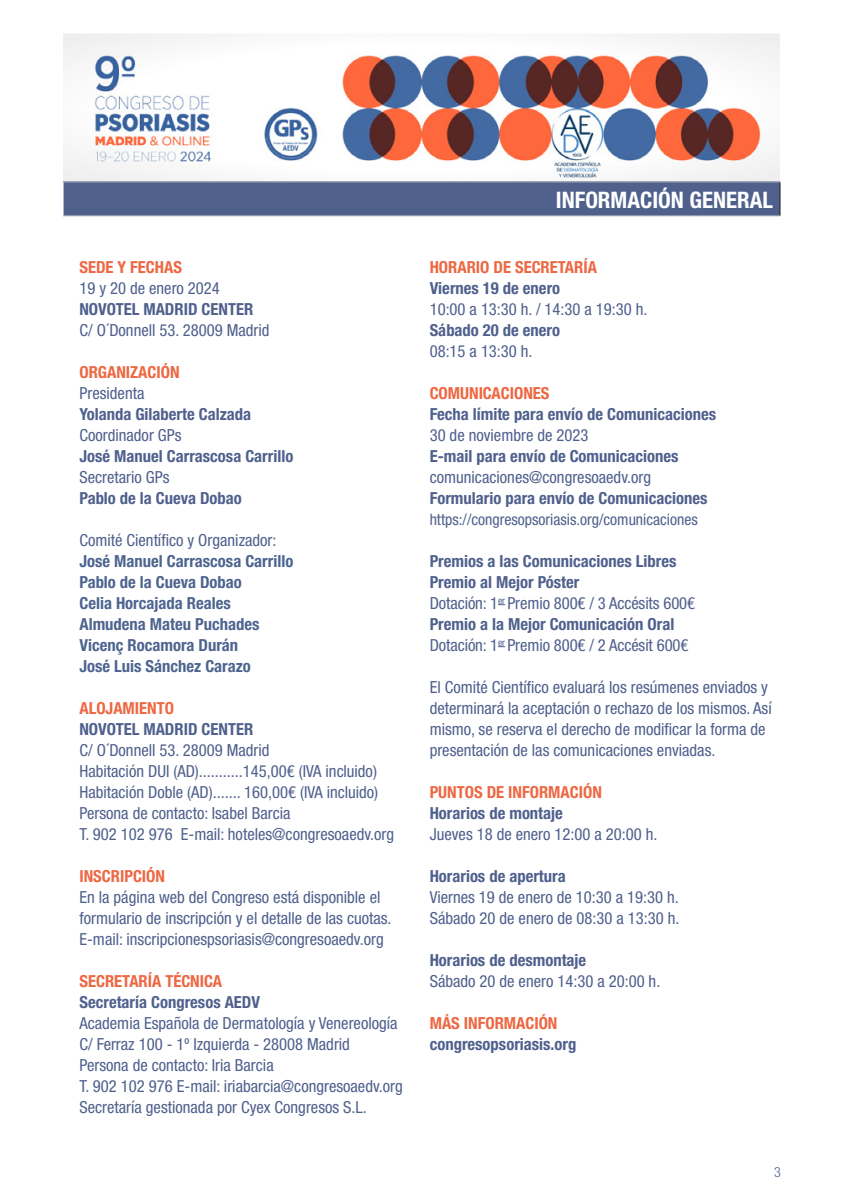
<style>
.page{position:relative;width:844px;height:1191px;background:#fff}
.page>*{position:absolute;margin:0;border:0;box-sizing:border-box;transform-origin:0 0}
.Texto_Programa{font:700 condensed 22.75px "Helvetica Neue LT Std";color:#fff}
.Texto_Programa-2{font:condensed 16.62px/21px "Helvetica Neue LT Std";color:#4f608d}
.Texto_Programa-3{font:700 condensed 16.62px "Helvetica Neue LT Std";color:#4f608d}
.Texto_Programa-4{font:700 condensed 16.62px "Helvetica Neue LT Std";color:#ed6742}
.Texto_Programa-5{font:700 condensed 16.62px "Helvetica Neue LT Std";color:#4d648f}
.Texto_Programa-6{font:condensed 15.75px "Helvetica Neue LT Std";color:#4f608d}
.t1{font:300 condensed 14px "Helvetica Neue LT Std";color:#4f608d}
</style>
<div class="page">
<img style="left:63px;top:33px;width:716px;height:148px">
<div style="left:63px;top:182px;width:716px;height:34px;background:#4f608d"></div>
<hr style="left:779px;top:182px;width:1px;height:34px;background:#231f20">
<hr style="left:63px;top:182px;width:1px;height:34px;background:#fff">
<hr style="left:63px;top:181px;width:717px;height:1px;background:#c7c8ca">
<hr style="left:63px;top:216px;width:717px;height:1px;background:#c7c8ca">
<p class="Texto_Programa-4" style="left:79px;top:257px;width:104px">SEDE Y FECHAS</p>
<p class="Texto_Programa-2" style="left:79px;top:278px;width:142px">19 y 20 de enero 2024</p>
<p class="Texto_Programa-3" style="left:79px;top:299px;width:175px">NOVOTEL MADRID CENTER</p>
<p class="Texto_Programa-2" style="left:79px;top:320px;width:192px">C/ O´Donnell 53. 28009 Madrid</p>
<p class="Texto_Programa-4" style="left:79px;top:362px;width:102px">ORGANIZACIÓN</p>
<p class="Texto_Programa-2" style="left:79px;top:383px;width:66px">Presidenta</p>
<p class="Texto_Programa-3" style="left:79px;top:404px;width:173px">Yolanda Gilaberte Calzada</p>
<p class="Texto_Programa-2" style="left:79px;top:425px;width:104px">Coordinador GPs</p>
<p class="Texto_Programa-3" style="left:79px;top:446px;width:215px">José Manuel Carrascosa Carrillo</p>
<p class="Texto_Programa-2" style="left:79px;top:467px;width:92px">Secretario GPs</p>
<p class="Texto_Programa-3" style="left:79px;top:488px;width:164px">Pablo de la Cueva Dobao</p>
<p class="Texto_Programa-2" style="left:79px;top:530px;width:198px">Comité Científico y Organizador:</p>
<p class="Texto_Programa-5" style="left:79px;top:551px;width:215px">José Manuel Carrascosa Carrillo</p>
<p class="Texto_Programa-5" style="left:79px;top:572px;width:164px">Pablo de la Cueva Dobao</p>
<p class="Texto_Programa-5" style="left:79px;top:593px;width:153px">Celia Horcajada Reales</p>
<p class="Texto_Programa-5" style="left:79px;top:614px;width:182px">Almudena Mateu Puchades</p>
<p class="Texto_Programa-5" style="left:79px;top:635px;width:160px">Vicenç Rocamora Durán</p>
<p class="Texto_Programa-5" style="left:79px;top:656px;width:173px">José Luis Sánchez Carazo</p>
<p class="Texto_Programa-4" style="left:79px;top:698px;width:96px">ALOJAMIENTO</p>
<p class="Texto_Programa-3" style="left:79px;top:719px;width:175px">NOVOTEL MADRID CENTER</p>
<p class="Texto_Programa-2" style="left:79px;top:740px;width:192px">C/ O´Donnell 53. 28009 Madrid</p>
<p class="Texto_Programa-2" style="left:79px;top:761px;width:299px">Habitación DUI (AD)...........145,00€ (IVA incluido)</p>
<p class="Texto_Programa-2" style="left:79px;top:782px;width:300px">Habitación Doble (AD)....... 160,00€ (IVA incluido)</p>
<p class="Texto_Programa-2" style="left:79px;top:803px;width:213px">Persona de contacto: Isabel Barcia</p>
<p class="Texto_Programa-2" style="left:79px;top:824px;width:316px">T. 902 102 976 E-mail: hoteles@congresoaedv.org</p>
<p class="Texto_Programa-4" style="left:79px;top:866px;width:87px">INSCRIPCIÓN</p>
<p class="Texto_Programa-2" style="left:79px;top:887px;width:302px">En la página web del Congreso está disponible el</p>
<p class="Texto_Programa-2" style="left:79px;top:908px;width:313px">formulario de inscripción y el detalle de las cuotas.</p>
<p class="Texto_Programa-2" style="left:79px;top:929px;width:306px">E-mail: inscripcionespsoriasis@congresoaedv.org</p>
<p class="Texto_Programa-4" style="left:79px;top:971px;width:144px">SECRETARÍA TÉCNICA</p>
<p class="Texto_Programa-3" style="left:79px;top:992px;width:182px">Secretaría Congresos AEDV</p>
<p class="Texto_Programa-2" style="left:79px;top:1013px;width:319px">Academia Española de Dermatología y Venereología</p>
<p class="Texto_Programa-2" style="left:79px;top:1034px;width:272px">C/ Ferraz 100 - 1º Izquierda - 28008 Madrid</p>
<p class="Texto_Programa-2" style="left:79px;top:1055px;width:196px">Persona de contacto: Iria Barcia</p>
<p class="Texto_Programa-2" style="left:79px;top:1076px;width:325px">T. 902 102 976 E-mail: iriabarcia@congresoaedv.org</p>
<p class="Texto_Programa-2" style="left:79px;top:1097px;width:289px">Secretaría gestionada por Cyex Congresos S.L.</p>
<p class="Texto_Programa" style="left:555px;top:186px;width:218px">INFORMACIÓN GENERAL</p>
<p class="Texto_Programa-4" style="left:429px;top:257px;width:169px">HORARIO DE SECRETARÍA</p>
<p class="Texto_Programa-3" style="left:429px;top:278px;width:132px">Viernes 19 de enero</p>
<p class="Texto_Programa-2" style="left:429px;top:299px;width:219px">10:00 a 13:30 h. / 14:30 a 19:30 h.</p>
<p class="Texto_Programa-3" style="left:429px;top:320px;width:132px">Sábado 20 de enero</p>
<p class="Texto_Programa-2" style="left:429px;top:341px;width:104px">08:15 a 13:30 h.</p>
<p class="Texto_Programa-4" style="left:429px;top:383px;width:121px">COMUNICACIONES</p>
<p class="Texto_Programa-3" style="left:429px;top:404px;width:288px">Fecha límite para envío de Comunicaciones</p>
<p class="Texto_Programa-2" style="left:429px;top:425px;width:160px">30 de noviembre de 2023</p>
<p class="Texto_Programa-3" style="left:429px;top:446px;width:250px">E-mail para envío de Comunicaciones</p>
<p class="Texto_Programa-2" style="left:429px;top:467px;width:223px">comunicaciones@congresoaedv.org</p>
<p class="Texto_Programa-3" style="left:429px;top:488px;width:279px">Formulario para envío de Comunicaciones</p>
<p class="Texto_Programa-6" style="left:429px;top:510px;width:269px">https://congresopsoriasis.org/comunicaciones</p>
<p class="Texto_Programa-3" style="left:429px;top:551px;width:248px">Premios a las Comunicaciones Libres</p>
<p class="Texto_Programa-3" style="left:429px;top:572px;width:151px">Premio al Mejor Póster</p>
<p class="Texto_Programa-2" style="left:429px;top:593px;width:267px">Dotación: 1<sup>er</sup> Premio 800€ / 3 Accésits 600€</p>
<p class="Texto_Programa-3" style="left:429px;top:614px;width:246px">Premio a la Mejor Comunicación Oral</p>
<p class="Texto_Programa-2" style="left:429px;top:635px;width:260px">Dotación: 1<sup>er</sup> Premio 800€ / 2 Accésit 600€</p>
<p class="Texto_Programa-2" style="left:429px;top:677px;width:343px">El Comité Científico evaluará los resúmenes enviados y determinará la aceptación o rechazo de los mismos. Así mismo, se reserva el derecho de modificar la forma de presentación de las comunicaciones enviadas.</p>
<p class="Texto_Programa-4" style="left:429px;top:782px;width:174px">PUNTOS DE INFORMACIÓN</p>
<p class="Texto_Programa-3" style="left:429px;top:803px;width:135px">Horarios de montaje</p>
<p class="Texto_Programa-2" style="left:429px;top:824px;width:229px">Jueves 18 de enero 12:00 a 20:00 h.</p>
<p class="Texto_Programa-3" style="left:429px;top:866px;width:137px">Horarios de apertura</p>
<p class="Texto_Programa-2" style="left:429px;top:887px;width:250px">Viernes 19 de enero de 10:30 a 19:30 h.</p>
<p class="Texto_Programa-2" style="left:429px;top:908px;width:251px">Sábado 20 de enero de 08:30 a 13:30 h.</p>
<p class="Texto_Programa-3" style="left:429px;top:950px;width:158px">Horarios de desmontaje</p>
<p class="Texto_Programa-2" style="left:429px;top:971px;width:232px">Sábado 20 de enero 14:30 a 20:00 h.</p>
<p class="Texto_Programa-4" style="left:429px;top:1013px;width:129px">MÁS INFORMACIÓN</p>
<p class="Texto_Programa-3" style="left:429px;top:1034px;width:148px">congresopsoriasis.org</p>
<p class="t1" style="left:774px;top:1163px;width:8px">3</p>
</div>
